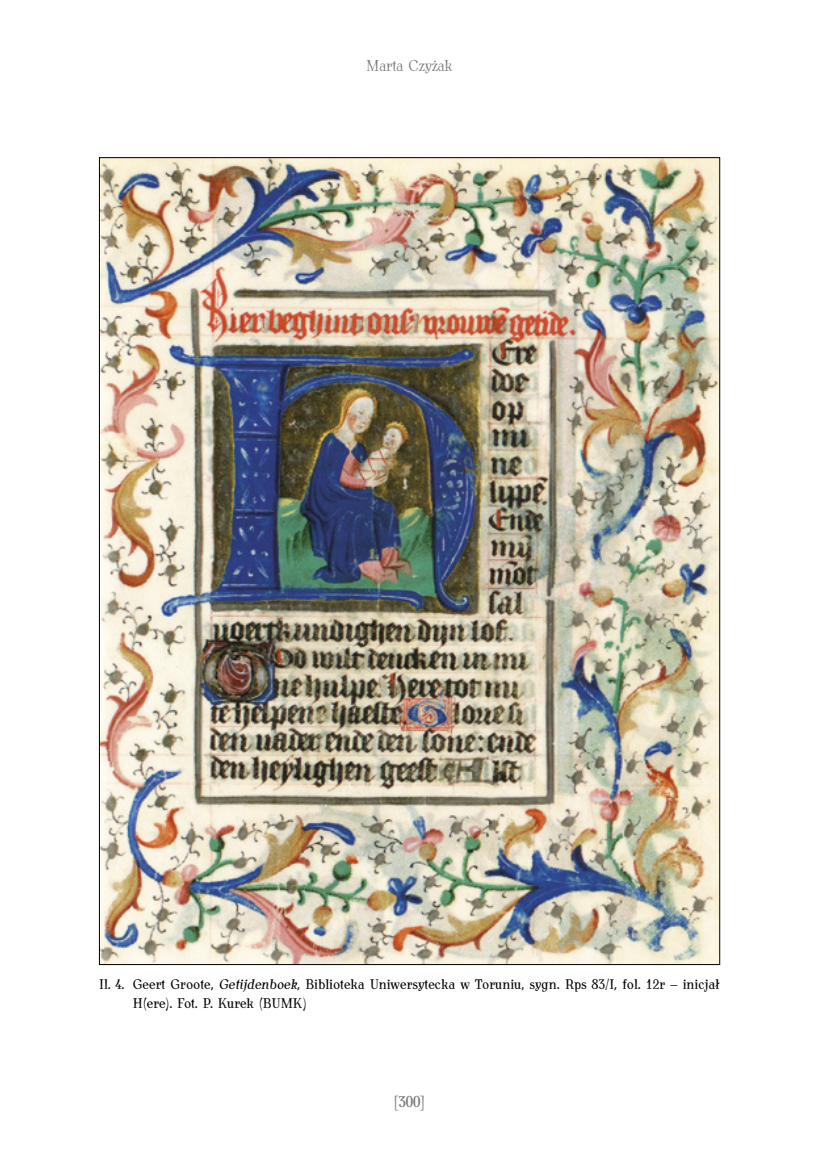
<style>
.page{position:relative;width:819px;height:1166px;background:#fff}
.page>*{position:absolute;margin:0;border:0;box-sizing:border-box;transform-origin:0 0}
.t1{font:300 15.75px "Antykwa Torunska Cond";letter-spacing:-.01em;color:#787878}
.t2{font:15.75px "Antykwa Torunska Cond Med";color:#787878}
.t3{font:14px/19.2px "Antykwa Torunska Cond";color:#000}
.s1{font-style:italic}
</style>
<div class="page">
<img style="left:101px;top:159px;width:617px;height:804px">
<p class="t1" style="left:366px;top:54px;width:88px">Marta Czyżak</p>
<p class="t3" style="left:133px;top:973px;width:588px;text-indent:-34px">Il. 4. Geert Groote, <span class="s1">Getijdenboek</span>, Biblioteka Uniwersytecka w Toruniu, sygn. Rps 83/I, fol. 12r – inicjał<br>H(ere). Fot. P. Kurek (BUMK)</p>
<p class="t2" style="left:394px;top:1089px;width:31px">[300]</p>
</div>
